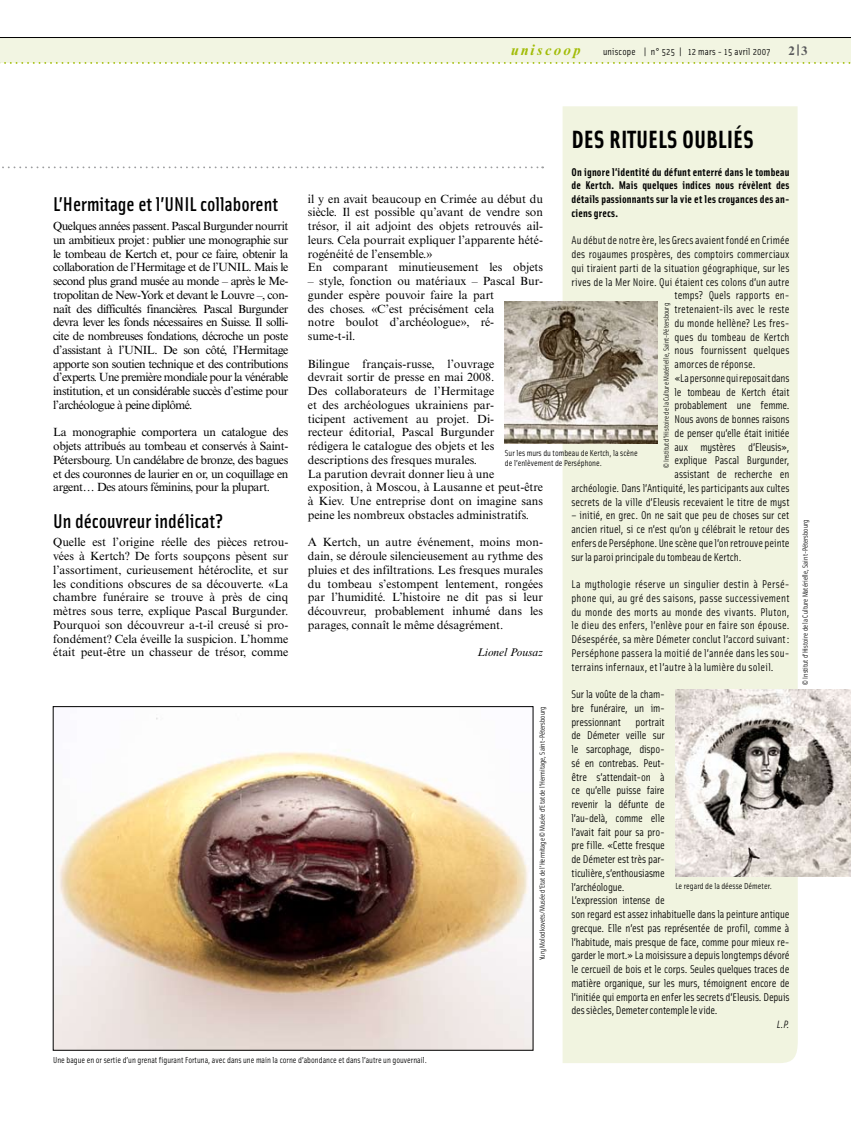
<style>
.page{position:relative;width:851px;height:1134px;background:#fff}
.page>*{position:absolute;margin:0;border:0;box-sizing:border-box;transform-origin:0 0}
.t1{font:700 25px "Solex";color:#000}
.t2{font:500 20px "Solex";color:#000}
.t3{font:italic 700 15px "Times New Roman MT Std";letter-spacing:.15em;color:#a2bc07}
.t4{font:700 12.5px "Times New Roman MT Std";color:#58585a}
.t5{font:11.88px/13.8px "Times New Roman MT Std";color:#000;text-align:justify}
.t6{font:11.25px/13.8px "Solex";letter-spacing:-.005em;color:#000;text-align:justify}
.t7{font:700 11.25px/13.8px "Solex";letter-spacing:.015em;color:#000;text-align:justify}
.t8{font:italic 11.25px "Times New Roman MT Std";color:#000}
.t9{font:italic 10.62px "Solex";color:#000}
.t10{font:10px "Solex";letter-spacing:.02em;color:#000}
.t11{font:8.75px/10px "Solex";color:#000}
.t12{font:7.5px "Solex";color:#000}
</style>
<div class="page">
<div style="left:562px;top:106px;width:235px;height:957px;background:#f1f4e0"></div>
<div style="left:0;top:38px;width:850px;height:25px;background:#f2f5e2"></div>
<svg style="left:0;top:62px;width:851px;height:2px"></svg>
<hr style="left:0;top:37px;width:850px;height:1px;background:#000">
<img style="left:675px;top:690px;width:175px;height:186px">
<img style="left:55px;top:717px;width:476px;height:331px">
<img style="left:505px;top:302px;width:152px;height:142px">
<svg style="left:2px;top:166px;width:541px;height:2px"></svg>
<p class="t3" style="left:511px;top:41px;width:71px">uniscoop</p>
<p class="t10" style="left:603px;top:45px;width:169px">uniscope | n° 525 | 12 mars - 15 avril 2007</p>
<p class="t4" style="left:788px;top:43px;width:20px">2|3</p>
<h2 class="t2" style="left:53px;top:191px;width:226px">L’Hermitage et l’UN IL collaborent</h2>
<p class="t5" style="left:53px;top:219px;width:237px">Quelques années passent. Pascal Burgunder nourrit un ambitieux projet: publier une monographie sur le tombeau de Kertch et, pour ce faire, obtenir la collaboration de l’Hermitage et de l’UNIL. Mais le second plus grand musée au monde – après le Me&shy;tropolitan de New-York et devant le Louvre –, con&shy;naît des difficultés financières. Pascal Burgunder devra lever les fonds nécessaires en Suisse. Il solli&shy;cite de nombreuses fondations, décroche un poste d’assistant à l’UNIL. De son côté, l’Hermitage apporte son soutien technique et des contributions d’experts. Une première mondiale pour la vénérable institution, et un considérable succès d’estime pour l’archéologue à peine diplômé.</p>
<p class="t5" style="left:53px;top:425px;width:237px">La monographie comportera un catalogue des objets attribués au tombeau et conservés à Saint-Pétersbourg. Un candélabre de bronze, des bagues et des couronnes de laurier en or, un coquillage en argent… Des atours féminins, pour la plupart.</p>
<h2 class="t2" style="left:53px;top:508px;width:172px">Un découvreur indélicat?</h2>
<p class="t5" style="left:53px;top:535px;width:237px">Quelle est l’origine réelle des pièces retrou&shy;vées à Kertch? De forts soupçons pèsent sur l’assortiment, curieusement hétéroclite, et sur les conditions obscures de sa découverte. «La chambre funéraire se trouve à près de cinq mètres sous terre, explique Pascal Burgunder.<br>Pourquoi son découvreur a-t-il creusé si pro&shy;fondément? Cela éveille la suspicion. L’homme était peut-être un chasseur de trésor, comme</p>
<h1 class="t1" style="left:571px;top:123px;width:184px">Des rituels oubliés</h1>
<p class="t7" style="left:571px;top:164px;width:219px">On ignore l’identité du défunt enterré dans le tombeau de Kertch. Mais quelques indices nous révèlent des détails passionnants sur la vie et les croyances des an&shy;ciens grecs.</p>
<p class="t6" style="left:571px;top:233px;width:219px">Au début de notre ère, les Grecs avaient fondé en Crimée</p>
<p class="t6" style="left:571px;top:247px;width:219px">des royaumes prospères, des comptoirs commerciaux</p>
<p class="t6" style="left:571px;top:261px;width:219px">qui tiraient parti de la situation géographique, sur les</p>
<p class="t6" style="left:571px;top:274px;width:219px">rives de la Mer Noire. Qui étaient ces colons d’un autre</p>
<p class="t6" style="left:674px;top:288px;width:116px">temps? Quels rapports en-</p>
<p class="t6" style="left:674px;top:302px;width:116px">tretenaient-ils avec le reste</p>
<p class="t6" style="left:674px;top:316px;width:116px">du monde hellène? Les fres-</p>
<p class="t6" style="left:674px;top:329px;width:116px">ques du tombeau de Kertch</p>
<p class="t6" style="left:674px;top:343px;width:116px">nous fournissent quelques</p>
<p class="t6" style="left:674px;top:357px;width:82px">amorces de réponse.</p>
<p class="t6" style="left:674px;top:371px;width:116px">«La personne qui reposait dans</p>
<p class="t6" style="left:674px;top:384px;width:116px">le tombeau de Kertch était</p>
<p class="t6" style="left:674px;top:398px;width:116px">probablement une femme.</p>
<p class="t6" style="left:674px;top:412px;width:116px">Nous avons de bonnes raisons</p>
<p class="t6" style="left:674px;top:426px;width:116px">de penser qu’elle était initiée</p>
<p class="t6" style="left:674px;top:439px;width:116px">aux mystères d’Eleusis»,</p>
<p class="t6" style="left:674px;top:453px;width:116px">explique Pascal Burgunder,</p>
<p class="t6" style="left:674px;top:467px;width:116px">assistant de recherche en</p>
<p class="t6" style="left:571px;top:481px;width:219px">archéologie. Dans l’Antiquité, les participants aux cultes</p>
<p class="t6" style="left:571px;top:494px;width:219px">secrets de la ville d’Eleusis recevaient le titre de myst</p>
<p class="t6" style="left:571px;top:508px;width:219px">– initié, en grec. On ne sait que peu de choses sur cet ancien rituel, si ce n’est qu’on y célébrait le retour des enfers de Perséphone. Une scène que l’on retrouve peinte sur la paroi principale du tombeau de Kertch.</p>
<p class="t6" style="left:571px;top:577px;width:219px">La mythologie réserve un singulier destin à Persé&shy;phone qui, au gré des saisons, passe successivement du monde des morts au monde des vivants. Pluton, le dieu des enfers, l’enlève pour en faire son épouse.<br>Désespérée, sa mère Démeter conclut l’accord suivant:<br>Perséphone passera la moitié de l’année dans les sou&shy;terrains infernaux, et l’autre à la lumière du soleil.</p>
<p class="t6" style="left:571px;top:687px;width:95px">Sur la voûte de la cham&shy;bre funéraire, un im&shy;pressionnant</p>
<p class="t5" style="left:308px;top:192px;width:237px;text-align:left">il y en avait beaucoup en Crimée au début du siècle. Il est possible qu’avant de vendre son trésor, il ait adjoint des objets retrouvés ail&shy;leurs. Cela pourrait expliquer l’apparente hété&shy;rogénéité de l’ensemble.»<br>En comparant minutieusement les objets</p>
<p class="t5" style="left:308px;top:274px;width:237px;text-align:left">– style, fonction ou matériaux – Pascal Bur&shy;gunder espère pouvoir faire la part<br>des choses. «C’est précisément cela<br>notre boulot d’archéologue», ré&shy;sume-t-il.</p>
<p class="t5" style="left:308px;top:357px;width:237px;text-align:left">Bilingue français-russe, l’ouvrage<br>devrait sortir de presse en mai 2008.<br>Des collaborateurs de l’Hermitage<br>et des archéologues ukrainiens par-<br>ticipent activement au projet. Di-<br>recteur éditorial, Pascal Burgunder<br>rédigera le catalogue des objets et les descriptions des fresques murales.<br>La parution devrait donner lieu à une exposition, à Moscou, à Lausanne et peut-être à Kiev. Une entreprise dont on imagine sans peine les nombreux obstacles administratifs.</p>
<p class="t5" style="left:308px;top:535px;width:237px">A Kertch, un autre événement, moins mon&shy;dain, se déroule silencieusement au rythme des pluies et des infiltrations. Les fresques murales du tombeau s’estompent lentement, rongées par l’humidité. L’histoire ne dit pas si leur découvreur, probablement inhumé dans les parages, connaît le même désagrément.</p>
<p class="t8" style="left:477px;top:646px;width:67px">Lionel Pousaz</p>
<p class="t12" style="left:661px;top:468px;width:166px;rotate:-90deg">© Institut d’Histoire de la Culture Matérielle, Saint-Pétersbourg</p>
<p class="t11" style="left:505px;top:447px;width:134px">Sur les murs du tombeau de Kertch, la scène de l’enlèvement de Perséphone.</p>
<p class="t12" style="left:537px;top:960px;width:255px;rotate:-90deg">Yury Molodkovets/Musée d’Etat de l’Hermitage © Musée d’Etat de l’Hermitage, Saint-Pétersbourg</p>
<p class="t6" style="left:571px;top:714px;width:219px;text-align:left;text-indent:64px">portrait<br>de Démeter veille sur<br>le sarcophage, dispo-<br>sé en contrebas. Peut-<br>être s’attendait-on à<br>ce qu’elle puisse faire<br>revenir la défunte de<br>l’au-delà, comme elle<br>l’avait fait pour sa pro-<br>pre fille. «Cette fresque<br>de Démeter est très par-<br>ticulière, s’enthousiasme<br>l’archéologue.<br>L’expression intense de<br>son regard est assez inhabituelle dans la peinture antique grecque. Elle n’est pas représentée de profil, comme à l’habitude, mais presque de face, comme pour mieux re&shy;garder le mort.» La moisissure a depuis longtemps dévoré le cercueil de bois et le corps. Seules quelques traces de matière organique, sur les murs, témoignent encore de l’initiée qui emporta en enfer les secrets d’Eleusis. Depuis des siècles, Demeter contemple le vide.</p>
<p class="t9" style="left:776px;top:1018px;width:14px">L.P.</p>
<p class="t11" style="left:675px;top:880px;width:98px">Le regard de la déesse Démeter.</p>
<p class="t12" style="left:800px;top:685px;width:166px;rotate:-90deg">© Institut d’Histoire de la Culture Matérielle, Saint-Pétersbourg</p>
<p class="t11" style="left:53px;top:1055px;width:375px">Une bague en or sertie d’un grenat figurant Fortuna, avec dans une main la corne d’abondance et dans l’autre un gouvernail.</p>
</div>
